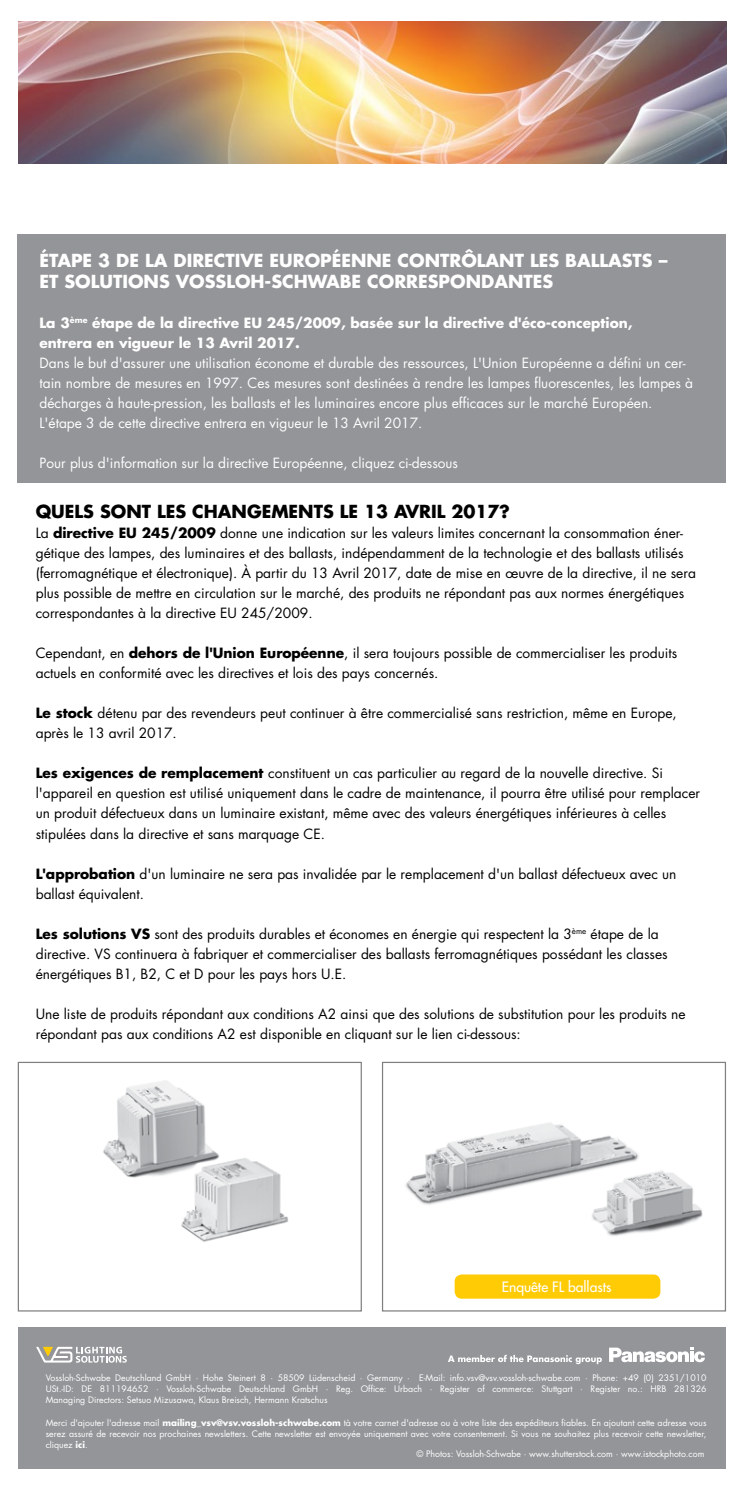
<style>
.page{position:relative;width:745px;height:1489px;background:#fff}
.page>*{position:absolute;margin:0;border:0;box-sizing:border-box;transform-origin:0 0}
.t1{font:700 17.5px/21px "Futura";color:#fff}
.t2{font:700 17.5px "Futura";color:#000}
.t3{font:13.88px "Futura";color:#fff}
.t4{font:13.75px/20px "Futura";color:#000}
.t5{font:13.75px/20px "Futura";color:#fff}
.t6{font:700 13.75px/20px "Futura";color:#fff}
.t7{font:8.75px/11.2px "Futura";color:#fff;text-align:justify}
.s1{font-weight:700}
</style>
<div class="page">
<img style="left:18px;top:21px;width:707px;height:142px">
<div style="left:18px;top:1326px;width:707px;height:142px;background:#939598"></div>
<svg style="left:36px;top:1346px;width:91px;height:16px"></svg>
<svg style="left:448px;top:1354px;width:153px;height:9px"></svg>
<svg style="left:609px;top:1347px;width:95px;height:15px"></svg>
<div style="left:18px;top:235px;width:707px;height:248px;background:#939598"></div>
<img style="left:103px;top:1080px;width:185px;height:162px">
<div style="left:454px;top:1274px;width:206px;height:24px;background:#ffcb05;border-radius:7px"></div>
<img style="left:383px;top:1100px;width:343px;height:156px">
<p class="t1" style="left:39px;top:249px;width:629px">ÉTAPE 3 DE LA DIRECTIVE EUROPÉENNE CONTRÔLANT LES BALLASTS –<br>ET SOLUTIONS VOSSLOH-SCHWABE CORRESPONDANTES</p>
<p class="t6" style="left:39px;top:312px;width:594px">La 3<sup>ème</sup> étape de la directive EU 245/2009, basée sur la directive d'éco-conception, entrera en vigueur le 13 Avril 2017.</p>
<p class="t5" style="left:39px;top:353px;width:654px">Dans le but d'assurer une utilisation économe et durable des ressources, L'Union Européenne a défini un cer&shy;tain nombre de mesures en 1997. Ces mesures sont destinées à rendre les lampes fluorescentes, les lampes à décharges à haute-pression, les ballasts et les luminaires encore plus efficaces sur le marché Européen.<br>L'étape 3 de cette directive entrera en vigueur le 13 Avril 2017.</p>
<p class="t5" style="left:39px;top:453px;width:420px">Pour plus d'information sur la directive Européenne, cliquez ci-dessous</p>
<p class="t2" style="left:36px;top:500px;width:475px">QUELS SONT LES CHANGEMENTS LE 13 AVRIL 2017?</p>
<p class="t4" style="left:36px;top:523px;width:661px">La <span class="s1">directive EU 245/2009</span> donne une indication sur les valeurs limites concernant la consommation éner&shy;gétique des lampes, des luminaires et des ballasts, indépendamment de la technologie et des ballasts utilisés (ferromagnétique et électronique). À partir du 13 Avril 2017, date de mise en œuvre de la directive, il ne sera plus possible de mettre en circulation sur le marché, des produits ne répondant pas aux normes énergétiques correspondantes à la directive EU 245/2009.</p>
<p class="t4" style="left:36px;top:643px;width:642px">Cependant, en <span class="s1">dehors de l'Union Européenne</span>, il sera toujours possible de commercialiser les produits actuels en conformité avec les directives et lois des pays concernés.</p>
<p class="t4" style="left:36px;top:703px;width:642px"><span class="s1">Le stock</span> détenu par des revendeurs peut continuer à être commercialisé sans restriction, même en Europe, après le 13 avril 2017.</p>
<p class="t4" style="left:36px;top:763px;width:665px"><span class="s1">Les exigences de remplacement</span> constituent un cas particulier au regard de la nouvelle directive. Si l'appareil en question est utilisé uniquement dans le cadre de maintenance, il pourra être utilisé pour remplacer un produit défectueux dans un luminaire existant, même avec des valeurs énergétiques inférieures à celles stipulées dans la directive et sans marquage CE.</p>
<p class="t4" style="left:36px;top:863px;width:642px"><span class="s1">L'approbation</span> d'un luminaire ne sera pas invalidée par le remplacement d'un ballast défectueux avec un ballast équivalent.</p>
<p class="t4" style="left:36px;top:923px;width:633px"><span class="s1">Les solutions VS</span> sont des produits durables et économes en énergie qui respectent la 3<sup>ème</sup> étape de la directive. VS continuera à fabriquer et commercialiser des ballasts ferromagnétiques possédant les classes énergétiques B1, B2, C et D pour les pays hors U.E.</p>
<p class="t4" style="left:36px;top:1003px;width:651px">Une liste de produits répondant aux conditions A2 ainsi que des solutions de substitution pour les produits ne répondant pas aux conditions A2 est disponible en cliquant sur le lien ci-dessous:</p>
<p class="t3" style="left:501px;top:1277px;width:111px">Enquête FL ballasts</p>
<p class="t7" style="left:46px;top:1371px;width:662px">Vossloh-Schwabe Deutschland GmbH · Hohe Steinert 8 · 58509 Lüdenscheid · Germany · E-Mail: info.vsv@vsv.vossloh-schwabe.com · Phone: +49 (0) 2351/1010<br>USt.-ID: DE 811194652 · Vossloh-Schwabe Deutschland GmbH · Reg. Office: Urbach · Register of commerce: Stuttgart · Register no.: HRB 281326<br>Managing Directors: Setsuo Mizusawa, Klaus Breisch, Hermann Kratschus</p>
<p class="t7" style="left:46px;top:1416px;width:662px">Merci d'ajouter l'adresse mail <span class="s1">mailing_vsv@vsv.vossloh-schwabe.com</span> tà votre carnet d'adresse ou à votre liste des expéditeurs fiables. En ajoutant cette adresse vous serez assuré de recevoir nos prochaines newsletters. Cette newsletter est envoyée uniquement avec votre consentement. Si vous ne souhaitez plus recevoir cette newsletter, cliquez <span class="s1">ici</span>.</p>
<p class="t7" style="left:416px;top:1447px;width:289px">© Photos: Vossloh-Schwabe · www.shutterstock.com · www.istockphoto.com</p>
</div>
